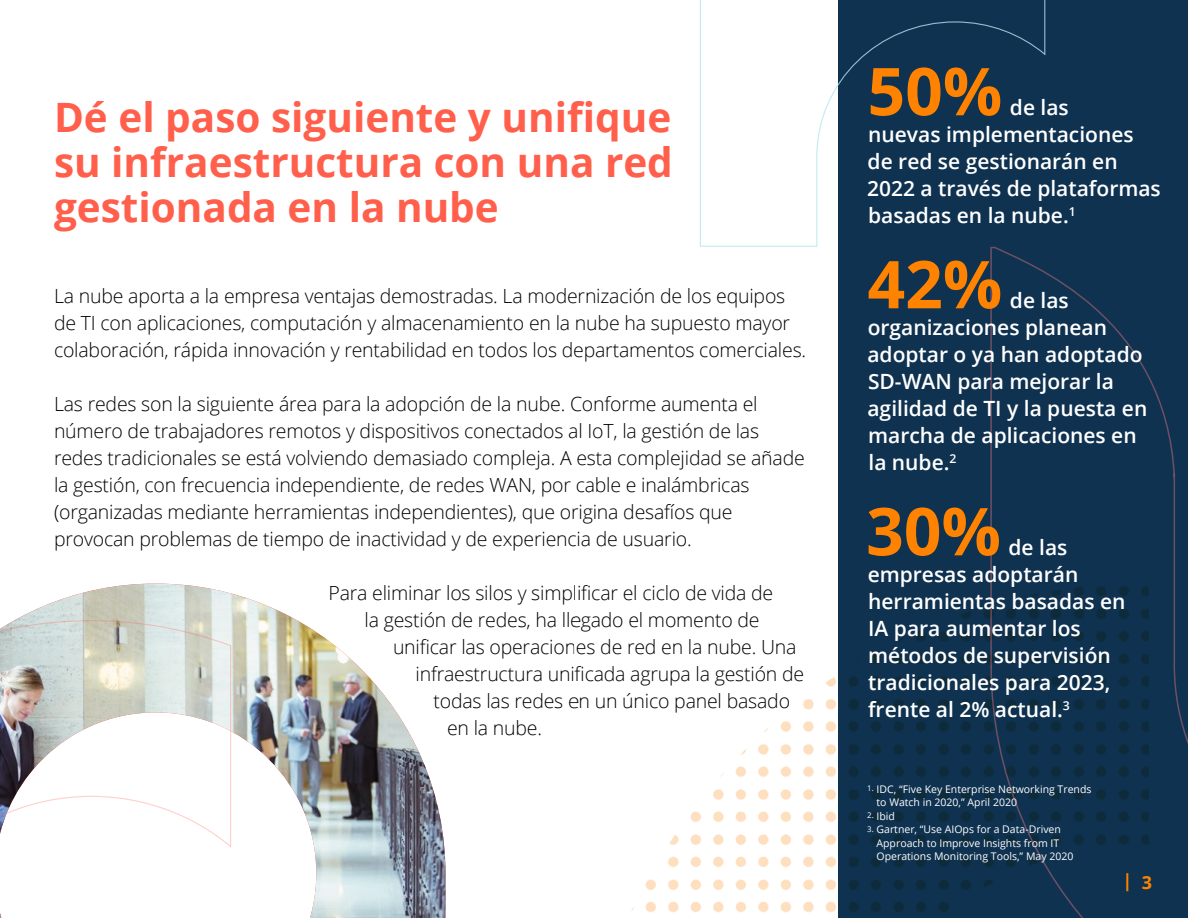
<style>
.page{position:relative;width:1188px;height:918px;background:#fff}
.page>*{position:absolute;margin:0;border:0;box-sizing:border-box;transform-origin:0 0}
.t1{font:700 66px "Open Sans";color:#ff8300}
.t2{font:700 40.5px/45px "Open Sans";color:#ff5f4b;text-align:justify}
.t3{font:600 21px/27px "Open Sans";color:#fff}
.t4{font:300 19.5px/27px "Open Sans";letter-spacing:-.01em;color:#000}
.t5{font:700 18px "Open Sans";color:#ff8300}
.t6{font:10.5px/13.5px "Open Sans";color:#fff}
.s1{font-size:7.8px}
</style>
<div class="page">
<div style="left:838px;top:0;width:350px;height:918px;background:#0f3250"></div>
<img style="left:15px;top:584px;width:431px;height:334px">
<img style="left:631px;top:609px;width:359px;height:304px">
<svg style="left:700px;top:0;width:346px;height:247px"></svg>
<svg style="left:990px;top:233px;width:198px;height:685px"></svg>
<svg style="left:0;top:620px;width:232px;height:298px"></svg>
<h2 class="t2" style="left:54px;top:94px;width:620px">Dé el paso siguiente y unifique su infraestructura con una red gestionada en la nube</h2>
<p class="t4" style="left:54px;top:282px;width:754px">La nube aporta a la empresa ventajas demostradas. La modernización de los equipos de TI con aplicaciones, computación y almacenamiento en la nube ha supuesto mayor colaboración, rápida innovación y rentabilidad en todos los departamentos comerciales.</p>
<p class="t4" style="left:54px;top:390px;width:752px">Las redes son la siguiente área para la adopción de la nube. Conforme aumenta el número de trabajadores remotos y dispositivos conectados al IoT, la gestión de las redes tradicionales se está volviendo demasiado compleja. A esta complejidad se añade la gestión, con frecuencia independiente, de redes WAN, por cable e inalámbricas (organizadas mediante herramientas independientes), que origina desafíos que provocan problemas de tiempo de inactividad y de experiencia de usuario.</p>
<p class="t4" style="left:329px;top:579px;width:446px">Para eliminar los silos y simplificar el ciclo de vida de</p>
<p class="t4" style="left:364px;top:606px;width:397px">la gestión de redes, ha llegado el momento de</p>
<p class="t4" style="left:393px;top:633px;width:405px">unificar las operaciones de red en la nube. Una</p>
<p class="t4" style="left:416px;top:660px;width:390px">infraestructura unificada agrupa la gestión de</p>
<p class="t4" style="left:434px;top:687px;width:358px">todas las redes en un único panel basado</p>
<p class="t4" style="left:447px;top:714px;width:97px">en la nube.</p>
<h1 class="t1" style="left:867px;top:45px;width:136px">50%</h1>
<p class="t3" style="left:867px;top:94px;width:295px;text-indent:143px">de las<br>nuevas implementaciones de red se gestionarán en<br>2022 a través de plataformas basadas en la nube.<sup>1</sup></p>
<h1 class="t1" style="left:867px;top:238px;width:136px">42%</h1>
<p class="t3" style="left:867px;top:287px;width:281px;text-indent:142px">de las organizaciones planean adoptar o ya han adoptado<br>SD-WAN para mejorar la agilidad de TI y la puesta en marcha de aplicaciones en la nube.<sup>2</sup></p>
<h1 class="t1" style="left:866px;top:485px;width:136px">30%</h1>
<p class="t3" style="left:868px;top:534px;width:259px;text-indent:141px">de las empresas adoptarán herramientas basadas en<br>IA para aumentar los métodos de supervisión tradicionales para 2023, frente al 2% actual.<sup>3</sup></p>
<p class="t6" style="left:877px;top:782px;width:216px;text-indent:-9px"><span class="s1">1.</span> IDC, “Five Key Enterprise Networking Trends to Watch in 2020,” April 2020</p>
<p class="t6" style="left:867px;top:809px;width:29px"><span class="s1">2.</span> Ibid</p>
<p class="t6" style="left:877px;top:822px;width:198px;text-indent:-9px"><span class="s1">3.</span> Gartner, “Use AIOps for a Data-Driven<br>Approach to Improve Insights from IT<br>Operations Monitoring Tools,” May 2020</p>
<p class="t5" style="left:1123px;top:869px;width:31px">| 3</p>
</div>
